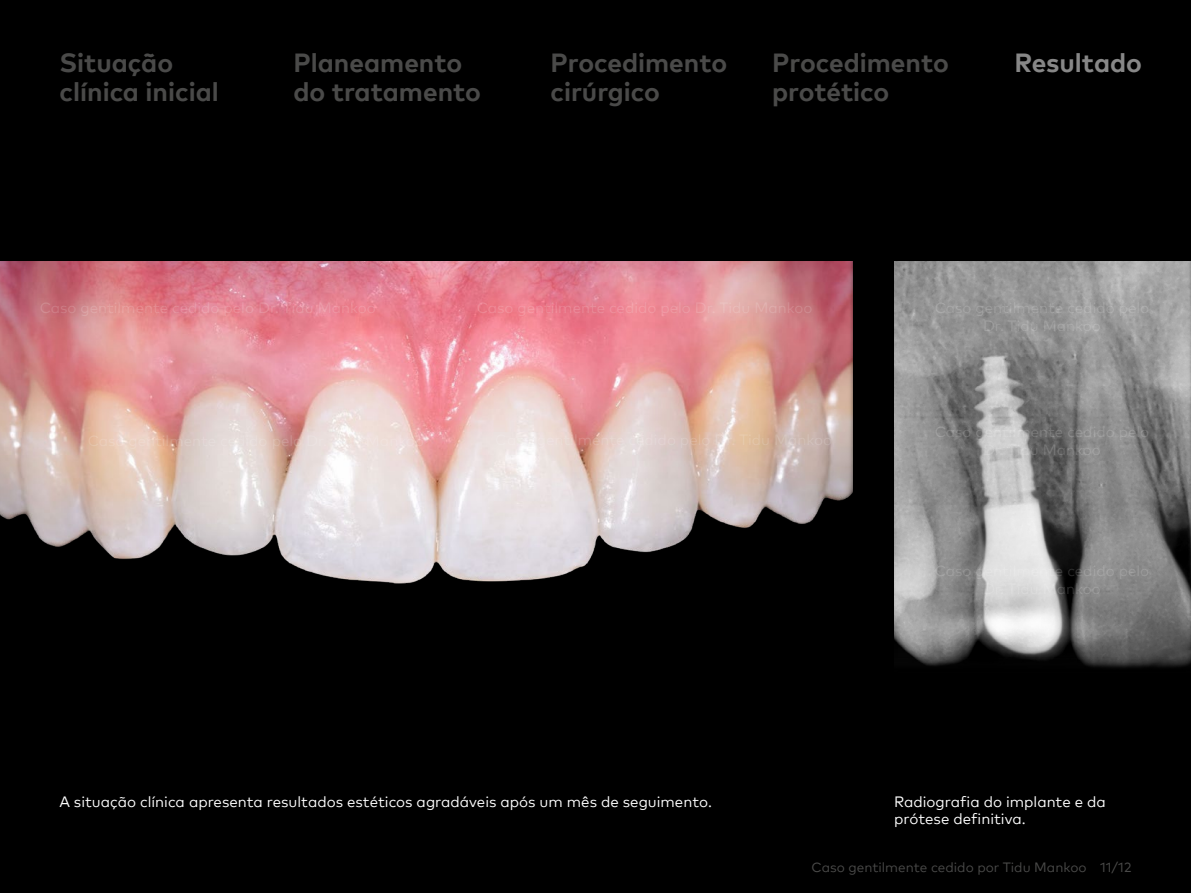
<style>
.page{position:relative;width:1191px;height:893px;background:#000}
.page>*{position:absolute;margin:0;border:0;box-sizing:border-box;transform-origin:0 0}
.t1{font:700 26.25px/29.4px "Mark Pro";color:#4a4a49}
.t2{font:700 26.25px "Mark Pro";color:#878787}
.t3{font:15px/17.2px "Mark Pro";color:#fff}
.t4{font:13.5px "Mark Pro";color:#4a4a49}
</style>
<div class="page">
<img style="left:0;top:261px;width:852px;height:323px">
<img style="left:894px;top:261px;width:297px;height:407px">
<h1 class="t1" style="left:60px;top:46px;width:161px">Situação clínica inicial</h1>
<h1 class="t1" style="left:293px;top:46px;width:189px">Planeamento do tratamento</h1>
<h1 class="t1" style="left:550px;top:46px;width:178px">Procedimento cirúrgico</h1>
<h1 class="t1" style="left:772px;top:46px;width:178px">Procedimento protético</h1>
<h1 class="t2" style="left:1014px;top:43px;width:129px">Resultado</h1>
<p class="t3" style="left:60px;top:792px;width:654px">A situação clínica apresenta resultados estéticos agradáveis após um mês de seguimento.</p>
<p class="t3" style="left:894px;top:792px;width:213px">Radiografia do implante e da prótese definitiva.</p>
<p class="t4" style="left:811px;top:857px;width:321px">Caso gentilmente cedido por Tidu Mankoo 11/12</p>
</div>
